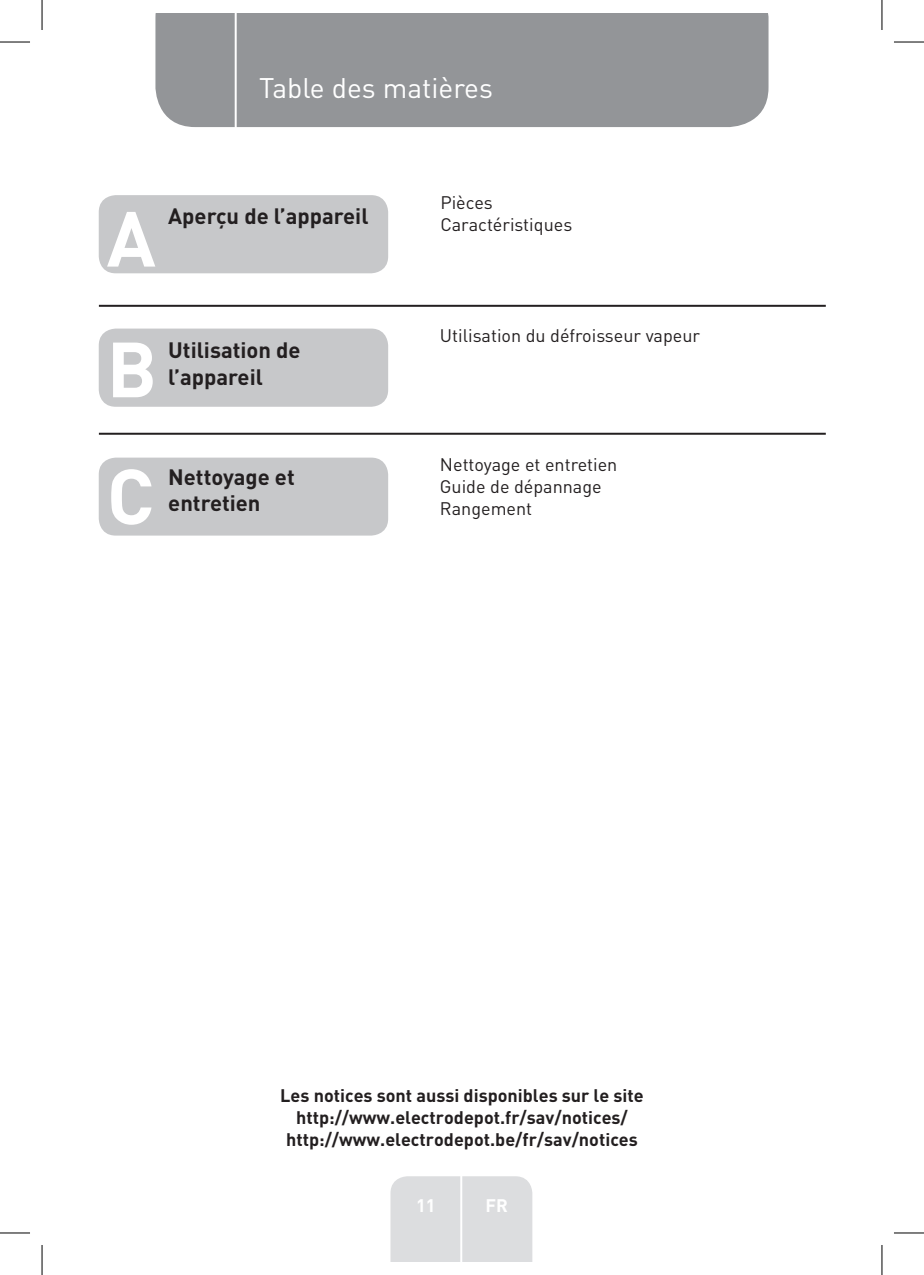
<style>
.page{position:relative;width:924px;height:1275px;background:#fff}
.page>*{position:absolute;margin:0;border:0;box-sizing:border-box;transform-origin:0 0}
.t1{font:700 76.8px "DIN Pro";color:#fff}
.t2{font:28px "DIN Pro";color:#fff}
.t3{font:700 22px/26.4px "DIN Pro";color:#231f20}
.t4{font:700 18px/22px "DIN Pro";color:#231f20;text-align:center}
.Body{font:18px "DIN Pro";color:#231f20}
.t5{font:700 18px "DIN Pro";color:#fff}
</style>
<div class="page">
<div style="left:390px;top:1176px;width:142px;height:85px;background:#dcdddf"></div>
<hr style="left:460px;top:1153px;width:2px;height:108px;background:#fff">
<div style="left:155px;top:14px;width:613px;height:113px;background:#939598"></div>
<hr style="left:234px;top:14px;width:2px;height:116px;background:#fff">
<hr style="left:99px;top:305px;width:726px;height:2px;background:#231f20">
<hr style="left:99px;top:433px;width:726px;height:2px;background:#231f20">
<div style="left:99px;top:195px;width:289px;height:78px;background:#c7c8ca;border-radius:17px"></div>
<div style="left:99px;top:457px;width:289px;height:78px;background:#c7c8ca;border-radius:17px"></div>
<div style="left:99px;top:328px;width:289px;height:79px;background:#c7c8ca;border-radius:17px"></div>
<hr style="left:0;top:42px;width:30px;height:1px;background:#000">
<hr style="left:893px;top:42px;width:30px;height:1px;background:#000">
<hr style="left:0;top:1232px;width:30px;height:1px;background:#000">
<hr style="left:893px;top:1232px;width:30px;height:1px;background:#000">
<hr style="left:42px;top:0;width:1px;height:30px;background:#000">
<hr style="left:42px;top:1245px;width:1px;height:30px;background:#000">
<hr style="left:881px;top:0;width:1px;height:30px;background:#000">
<hr style="left:881px;top:1245px;width:1px;height:30px;background:#000">
<h2 class="t2" style="left:259px;top:69px;width:235px">Table des matières</h2>
<p class="t1" style="left:107px;top:187px;width:50px">A</p>
<p class="t3" style="left:168px;top:202px;width:202px">Aperçu de l’appareil</p>
<p class="t1" style="left:107px;top:317px;width:52px">B</p>
<p class="t3" style="left:168px;top:336px;width:134px">Utilisation de l’appareil</p>
<p class="t1" style="left:107px;top:444px;width:49px">C</p>
<p class="t3" style="left:168px;top:463px;width:128px">Nettoyage et entretien</p>
<p class="Body" style="left:440px;top:190px;width:54px">Pièces</p>
<p class="Body" style="left:440px;top:212px;width:133px">Caractéristiques</p>
<p class="Body" style="left:439px;top:323px;width:261px">Utilisation du défroisseur vapeur</p>
<p class="Body" style="left:439px;top:452px;width:179px">Nettoyage et entretien</p>
<p class="Body" style="left:439px;top:474px;width:163px">Guide de dépannage</p>
<p class="Body" style="left:439px;top:496px;width:94px">Rangement</p>
<p class="t4" style="left:280px;top:1083px;width:365px">Les notices sont aussi disponibles sur le site http://www.electrodepot.fr/sav/notices/ http://www.electrodepot.be/fr/sav/notices</p>
<p class="t5" style="left:416px;top:1192px;width:21px">11</p>
<p class="t5" style="left:485px;top:1192px;width:24px">FR</p>
</div>
